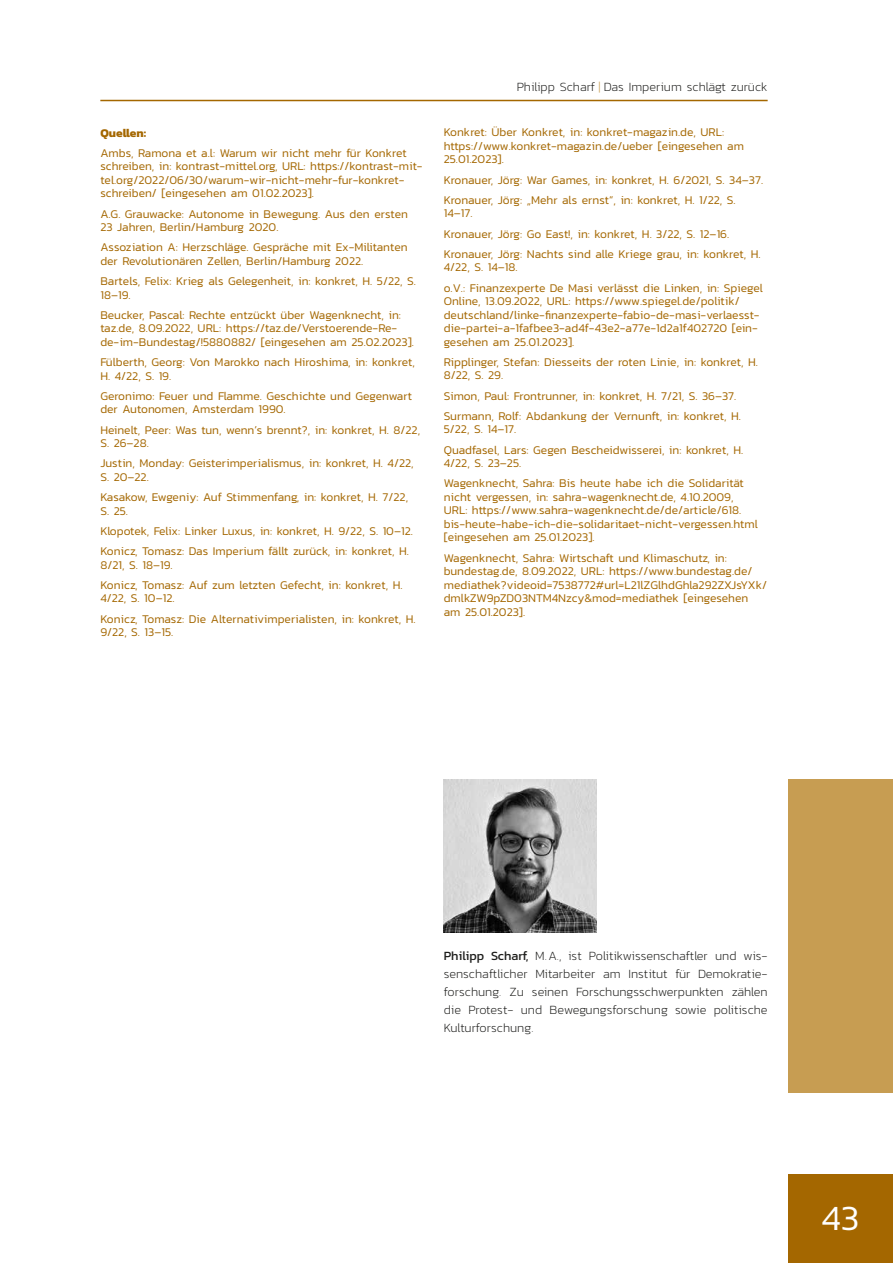
<style>
.page{position:relative;width:893px;height:1263px;background:#fff}
.page>*{position:absolute;margin:0;border:0;box-sizing:border-box;transform-origin:0 0}
.t1{font:300 36px "Kanit";color:#fff}
.t2{font:200 12.75px/18px "Kanit";color:#1d1d1b;text-align:justify}
.t3{font:300 12px/13.5px "Kanit";color:#a46700}
.t4{font:700 12px "Kanit";color:#a46700}
.s1{color:#c79d52}
.s2{font-weight:400}
</style>
<div class="page">
<hr style="left:100px;top:100px;width:668px;height:1px;background:#a46700">
<div style="left:788px;top:1175px;width:105px;height:88px;background:#a46700"></div>
<img style="left:444px;top:779px;width:153px;height:153px">
<div style="left:788px;top:779px;width:105px;height:314px;background:#c79d52"></div>
<p class="t4" style="left:100px;top:123px;width:47px">Quellen:</p>
<p class="t3" style="left:100px;top:146px;width:324px">Ambs, Ramona et a.l: Warum wir nicht mehr für Konkret schreiben, in: kontrast-mittel.org, URL: https://kontrast-mit&shy;tel.org/2022/06/30/warum-wir-nicht-mehr-fur-konkret&shy;schreiben/ [eingesehen am 01.02.2023].</p>
<p class="t3" style="left:100px;top:207px;width:309px">A.G. Grauwacke: Autonome in Bewegung. Aus den ersten<br>23 Jahren, Berlin/Hamburg 2020.</p>
<p class="t3" style="left:100px;top:240px;width:309px">Assoziation A: Herzschläge. Gespräche mit Ex-Militanten der Revolutionären Zellen, Berlin/Hamburg 2022.</p>
<p class="t3" style="left:100px;top:274px;width:317px">Bartels, Felix: Krieg als Gelegenheit, in: konkret, H. 5/22, S.<br>18–19.</p>
<p class="t3" style="left:100px;top:308px;width:315px">Beucker, Pascal: Rechte entzückt über Wagenknecht, in: taz.de, 8.09.2022, URL: https://taz.de/Verstoerende-Re&shy;de-im-Bundestag/!5880882/ [eingesehen am 25.02.2023].</p>
<p class="t3" style="left:100px;top:355px;width:316px">Fülberth, Georg: Von Marokko nach Hiroshima, in: konkret,<br>H. 4/22, S. 19.</p>
<p class="t3" style="left:100px;top:389px;width:313px">Geronimo: Feuer und Flamme. Geschichte und Gegenwart der Autonomen, Amsterdam 1990.</p>
<p class="t3" style="left:100px;top:423px;width:321px">Heinelt, Peer: Was tun, wenn’s brennt?, in: konkret, H. 8/22,<br>S. 26–28.</p>
<p class="t3" style="left:100px;top:456px;width:315px">Justin, Monday: Geisterimperialismus, in: konkret, H. 4/22,<br>S. 20–22.</p>
<p class="t3" style="left:100px;top:490px;width:309px">Kasakow, Ewgeniy: Auf Stimmenfang, in: konkret, H. 7/22,<br>S. 25.</p>
<p class="t3" style="left:100px;top:520px;width:314px;line-height:20.2px">Klopotek, Felix: Linker Luxus, in: konkret, H. 9/22, S. 10–12.<br>Konicz, Tomasz: Das Imperium fällt zurück, in: konkret, H.</p>
<p class="t3" style="left:100px;top:554px;width:304px;line-height:20.2px">8/21, S. 18–19.<br>Konicz, Tomasz: Auf zum letzten Gefecht, in: konkret, H.</p>
<p class="t3" style="left:100px;top:588px;width:317px;line-height:20.2px">4/22, S. 10–12.<br>Konicz, Tomasz: Die Alternativimperialisten, in: konkret, H.</p>
<p class="t3" style="left:100px;top:625px;width:74px">9/22, S. 13–15.</p>
<p class="t2" style="left:517px;top:77px;width:252px">Philipp Scharf <span class="s1">|</span> Das Imperium schlägt zurück</p>
<p class="t3" style="left:444px;top:126px;width:302px">Konkret: Über Konkret, in: konkret-magazin.de, URL: https://www.konkret-magazin.de/ueber [eingesehen am<br>25.01.2023].</p>
<p class="t3" style="left:444px;top:169px;width:321px;line-height:20.2px">Kronauer, Jörg: War Games, in: konkret, H. 6/2021, S. 34–37.<br>Kronauer, Jörg: „Mehr als ernst“, in: konkret, H. 1/22, S.</p>
<p class="t3" style="left:444px;top:203px;width:318px;line-height:20.2px">14–17.<br>Kronauer, Jörg: Go East!, in: konkret, H. 3/22, S. 12–16.<br>Kronauer, Jörg: Nachts sind alle Kriege grau, in: konkret, H.</p>
<p class="t3" style="left:444px;top:257px;width:321px;line-height:20.2px">4/22, S. 14–18.<br>o.V.: Finanzexperte De Masi verlässt die Linken, in: Spiegel</p>
<p class="t3" style="left:444px;top:294px;width:317px">Online, 13.09.2022, URL: https://www.spiegel.de/politik/ deutschland/linke-finanzexperte-fabio-de-masi-verlaesst&shy;die-partei-a-1fafbee3-ad4f-43e2-a77e-1d2a1f402720 [ein&shy;gesehen am 25.01.2023].</p>
<p class="t3" style="left:444px;top:355px;width:316px">Ripplinger, Stefan: Diesseits der roten Linie, in: konkret, H.<br>8/22, S. 29.</p>
<p class="t3" style="left:444px;top:385px;width:299px;line-height:20.2px">Simon, Paul: Frontrunner, in: konkret, H. 7/21, S. 36–37.<br>Surmann, Rolf: Abdankung der Vernunft, in: konkret, H.</p>
<p class="t3" style="left:444px;top:419px;width:301px;line-height:20.2px">5/22, S. 14–17.<br>Quadfasel, Lars: Gegen Bescheidwisserei, in: konkret, H.</p>
<p class="t3" style="left:444px;top:453px;width:302px;line-height:20.2px">4/22, S. 23–25.<br>Wagenknecht, Sahra: Bis heute habe ich die Solidarität</p>
<p class="t3" style="left:444px;top:490px;width:316px">nicht vergessen, in: sahra-wagenknecht.de, 4.10.2009, URL: https://www.sahra-wagenknecht.de/de/article/618. bis-heute-habe-ich-die-solidaritaet-nicht-vergessen.html [eingesehen am 25.01.2023].</p>
<p class="t3" style="left:444px;top:551px;width:325px">Wagenknecht, Sahra: Wirtschaft und Klimaschutz, in: bundestag.de, 8.09.2022, URL: https://www.bundestag.de/ mediathek?videoid=7538772#url=L21lZGlhdGhla292ZXJsYXk/ dmlkZW9pZD03NTM4Nzcy&amp;mod=mediathek [eingesehen am 25.01.2023].</p>
<p class="t2" style="left:444px;top:947px;width:325px"><span class="s2">Philipp Scharf,</span> M.A., ist Politikwissenschaftler und wis&shy;senschaftlicher Mitarbeiter am Institut für Demokratie&shy;forschung. Zu seinen Forschungsschwerpunkten zählen die Protest- und Bewegungsforschung sowie politische Kulturforschung.</p>
<h1 class="t1" style="left:821px;top:1193px;width:39px">43</h1>
</div>
